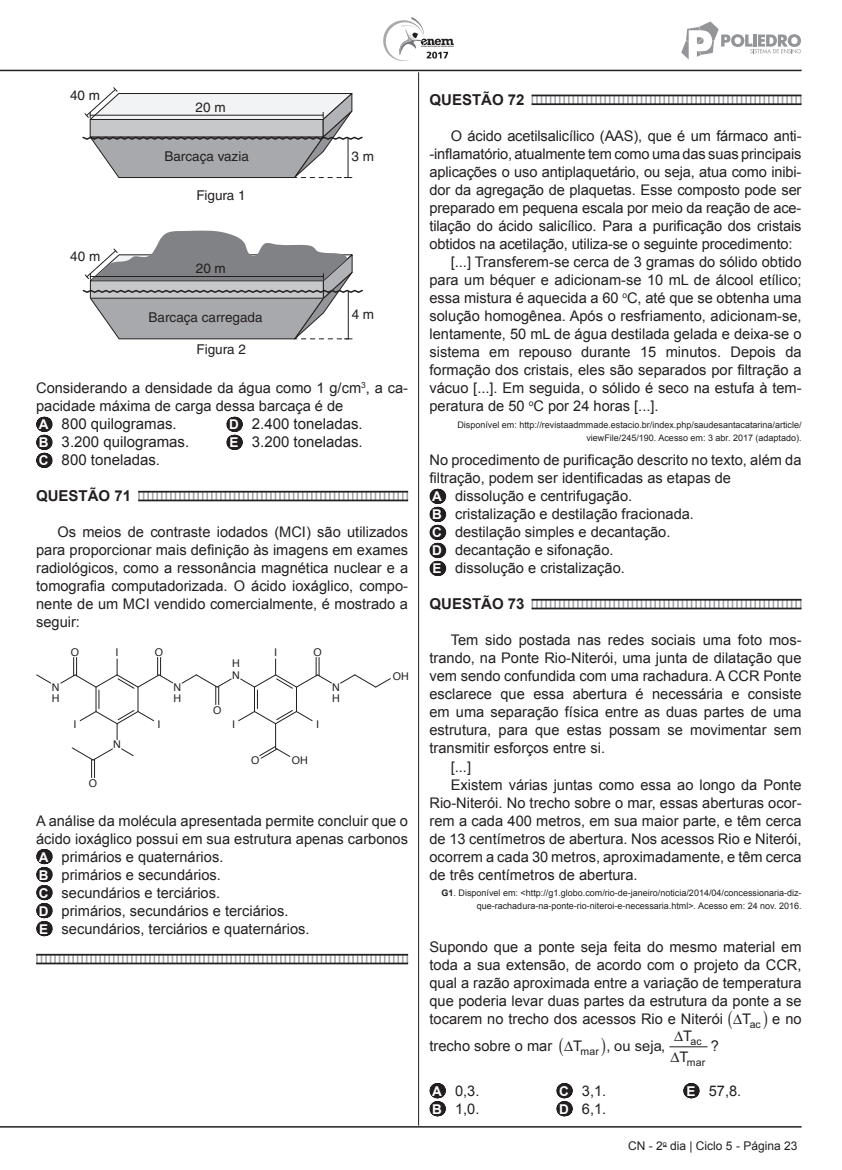
<style>
.page{position:relative;width:842px;height:1170px;background:#fff}
.page>*{position:absolute;margin:0;border:0;box-sizing:border-box;transform-origin:0 0}
.t1{font:15px/18px "Arial";color:#231f20}
.t2{font:700 15px "Arial";color:#231f20}
.t3{font:14.7px/18px "Arial";color:#231f20}
.t4{font:13.5px "Helvetica";color:#231f20}
.t5{font:12px "Arial";color:#231f20}
.t6{font:10.65px/10.8px "Helvetica";color:#231f20}
.t7{font:10.5px/20.7px "Arial";letter-spacing:.005em;color:#231f20;text-align:center}
.t8{font:9px/13.5px "Arial";color:#231f20;text-align:right}
.s1{font-weight:700;font-size:13.5px;color:#fff}
.s2{font-weight:700}
</style>
<div class="page">
<svg style="left:383px;top:17px;width:71px;height:44px"></svg>
<hr style="left:418px;top:72px;width:1px;height:1053px;background:#231f20">
<hr style="left:0;top:70px;width:801px;height:1px;background:#231f20">
<hr style="left:0;top:1125px;width:801px;height:2px;background:#231f20">
<svg style="left:681px;top:21px;width:120px;height:39px"></svg>
<svg style="left:82px;top:87px;width:281px;height:92px"></svg>
<svg style="left:82px;top:230px;width:281px;height:110px"></svg>
<svg style="left:44px;top:417px;width:1px;height:51px"></svg>
<svg style="left:234px;top:417px;width:1px;height:33px"></svg>
<svg style="left:138px;top:492px;width:270px;height:7px"></svg>
<svg style="left:44px;top:849px;width:1px;height:87px"></svg>
<svg style="left:36px;top:955px;width:372px;height:7px"></svg>
<hr style="left:138px;top:491px;width:270px;height:1px;background:#231f20">
<hr style="left:138px;top:499px;width:270px;height:2px;background:#231f20">
<svg style="left:36px;top:674px;width:16px;height:10px"></svg>
<svg style="left:340px;top:674px;width:51px;height:14px"></svg>
<svg style="left:121px;top:748px;width:13px;height:8px"></svg>
<svg style="left:71px;top:747px;width:42px;height:30px"></svg>
<svg style="left:60px;top:657px;width:114px;height:82px"></svg>
<svg style="left:238px;top:657px;width:94px;height:102px"></svg>
<svg style="left:181px;top:674px;width:51px;height:30px"></svg>
<hr style="left:36px;top:953px;width:372px;height:2px;background:#231f20">
<hr style="left:36px;top:962px;width:372px;height:2px;background:#231f20">
<svg style="left:531px;top:96px;width:270px;height:7px"></svg>
<svg style="left:437px;top:489px;width:2px;height:87px"></svg>
<svg style="left:531px;top:600px;width:270px;height:7px"></svg>
<hr style="left:531px;top:95px;width:270px;height:1px;background:#231f20">
<hr style="left:531px;top:103px;width:270px;height:2px;background:#231f20">
<hr style="left:531px;top:599px;width:270px;height:1px;background:#231f20">
<hr style="left:531px;top:607px;width:270px;height:2px;background:#231f20">
<hr style="left:669px;top:1046px;width:38px;height:1px;background:#231f20">
<svg style="left:437px;top:1083px;width:1px;height:33px"></svg>
<svg style="left:564px;top:1083px;width:1px;height:33px"></svg>
<svg style="left:691px;top:1083px;width:1px;height:15px"></svg>
<p class="t4" style="left:70px;top:87px;width:32px">40 m</p>
<p class="t4" style="left:70px;top:249px;width:32px">40 m</p>
<p class="t4" style="left:196px;top:100px;width:32px">20 m</p>
<p class="t4" style="left:164px;top:148px;width:86px">Barcaça vazia</p>
<p class="t4" style="left:196px;top:187px;width:51px">Figura 1</p>
<p class="t4" style="left:351px;top:148px;width:24px">3 m</p>
<p class="t4" style="left:196px;top:261px;width:32px">20 m</p>
<p class="t4" style="left:149px;top:309px;width:116px">Barcaça carregada</p>
<p class="t4" style="left:352px;top:306px;width:24px">4 m</p>
<p class="t4" style="left:197px;top:341px;width:51px">Figura 2</p>
<p class="t3" style="left:36px;top:379px;width:373px">Considerando a densidade da água como 1 g/cm<sup>3</sup>, a ca&shy;pacidade máxima de carga dessa barcaça é de</p>
<p class="t1" style="left:39px;top:415px;width:152px"><span class="s1">A</span> 800 quilogramas.<br><span class="s1">B</span> 3.200 quilogramas.<br><span class="s1">C</span> 800 toneladas.</p>
<p class="t1" style="left:229px;top:415px;width:135px"><span class="s1">D</span> 2.400 toneladas.<br><span class="s1">E</span> 3.200 toneladas.</p>
<p class="t2" style="left:36px;top:485px;width:97px">QUESTÃO 71</p>
<p class="t3" style="left:36px;top:523px;width:373px;text-align:justify;text-indent:21px">Os meios de contraste iodados (MCI) são utilizados para proporcionar mais definição às imagens em exames radiológicos, como a ressonância magnética nuclear e a tomografia computadorizada. O ácido ioxáglico, compo&shy;nente de um MCI vendido comercialmente, é mostrado a seguir:</p>
<p class="t6" style="left:71px;top:647px;width:10px">O</p>
<p class="t6" style="left:116px;top:647px;width:4px">I</p>
<p class="t6" style="left:155px;top:647px;width:10px">O</p>
<p class="t6" style="left:274px;top:647px;width:4px">I</p>
<p class="t6" style="left:313px;top:647px;width:10px">O</p>
<p class="t6" style="left:52px;top:682px;width:9px">N</p>
<p class="t6" style="left:52px;top:693px;width:9px">H</p>
<p class="t6" style="left:232px;top:657px;width:9px;line-height:12px">H<br>N</p>
<p class="t6" style="left:174px;top:682px;width:9px">N<br>H</p>
<p class="t6" style="left:332px;top:682px;width:9px">N<br>H</p>
<p class="t6" style="left:213px;top:704px;width:10px">O</p>
<p class="t6" style="left:73px;top:719px;width:4px">I</p>
<p class="t6" style="left:158px;top:719px;width:4px">I</p>
<p class="t6" style="left:232px;top:719px;width:4px">I</p>
<p class="t6" style="left:316px;top:719px;width:4px">I</p>
<p class="t6" style="left:89px;top:778px;width:10px">O</p>
<p class="t6" style="left:113px;top:739px;width:9px">N</p>
<p class="t6" style="left:251px;top:755px;width:10px">O</p>
<p class="t6" style="left:292px;top:755px;width:17px">OH</p>
<p class="t6" style="left:393px;top:671px;width:17px">OH</p>
<p class="t3" style="left:36px;top:811px;width:373px">A análise da molécula apresentada permite concluir que o ácido ioxáglico possui em sua estrutura apenas carbonos <span class="s1">A</span> primários e quaternários.<br><span class="s1">B</span> primários e secundários.<br><span class="s1">C</span> secundários e terciários.<br><span class="s1">D</span> primários, secundários e terciários.<br><span class="s1">E</span> secundários, terciários e quaternários.</p>
<p class="t2" style="left:429px;top:89px;width:97px">QUESTÃO 72</p>
<p class="t3" style="left:451px;top:127px;width:352px">O ácido acetilsalicílico (AAS), que é um fármaco anti-</p>
<p class="t3" style="left:429px;top:145px;width:373px">-inflamatório, atualmente tem como uma das suas principais</p>
<p class="t3" style="left:429px;top:163px;width:373px">aplicações o uso antiplaquetário, ou seja, atua como inibi-</p>
<p class="t3" style="left:429px;top:181px;width:373px">dor da agregação de plaquetas. Esse composto pode ser</p>
<p class="t3" style="left:429px;top:199px;width:373px">preparado em pequena escala por meio da reação de ace-</p>
<p class="t3" style="left:429px;top:217px;width:373px">tilação do ácido salicílico. Para a purificação dos cristais</p>
<p class="t3" style="left:429px;top:235px;width:365px">obtidos na acetilação, utiliza-se o seguinte procedimento:</p>
<p class="t3" style="left:451px;top:253px;width:352px">[...] Transferem-se cerca de 3 gramas do sólido obtido</p>
<p class="t3" style="left:429px;top:271px;width:374px">para um béquer e adicionam-se 10 mL de álcool etílico;</p>
<p class="t3" style="left:429px;top:289px;width:374px">essa mistura é aquecida a 60 <sup>o</sup>C, até que se obtenha uma</p>
<p class="t3" style="left:429px;top:307px;width:374px">solução homogênea. Após o resfriamento, adicionam-se,</p>
<p class="t3" style="left:429px;top:325px;width:374px">lentamente, 50 mL de água destilada gelada e deixa-se o</p>
<p class="t3" style="left:429px;top:343px;width:374px">sistema em repouso durante 15 minutos. Depois da</p>
<p class="t3" style="left:429px;top:361px;width:374px">formação dos cristais, eles são separados por filtração a</p>
<p class="t3" style="left:429px;top:379px;width:374px">vácuo [...]. Em seguida, o sólido é seco na estufa à tem-</p>
<p class="t3" style="left:429px;top:397px;width:231px">peratura de 50 <sup>o</sup>C por 24 horas [...].</p>
<p class="t8" style="left:457px;top:417px;width:346px">Disponível em: http://revistaadmmade.estacio.br/index.php/saudesantacatarina/article/ viewFile/245/190. Acesso em: 3 abr. 2017 (adaptado).</p>
<p class="t3" style="left:429px;top:451px;width:374px">No procedimento de purificação descrito no texto, além da filtração, podem ser identificadas as etapas de<br><span class="s1">A</span> dissolução e centrifugação.<br><span class="s1">B</span> cristalização e destilação fracionada.<br><span class="s1">C</span> destilação simples e decantação.<br><span class="s1">D</span> decantação e sifonação.<br><span class="s1">E</span> dissolução e cristalização.</p>
<p class="t2" style="left:429px;top:593px;width:97px">QUESTÃO 73</p>
<p class="t3" style="left:451px;top:631px;width:352px">Tem sido postada nas redes sociais uma foto mos-</p>
<p class="t3" style="left:429px;top:649px;width:374px">trando, na Ponte Rio-Niterói, uma junta de dilatação que</p>
<p class="t3" style="left:429px;top:667px;width:374px">vem sendo confundida com uma rachadura. A CCR Ponte</p>
<p class="t3" style="left:429px;top:685px;width:374px">esclarece que essa abertura é necessária e consiste</p>
<p class="t3" style="left:429px;top:703px;width:374px">em uma separação física entre as duas partes de uma</p>
<p class="t3" style="left:429px;top:721px;width:374px">estrutura, para que estas possam se movimentar sem</p>
<p class="t3" style="left:429px;top:739px;width:177px">transmitir esforços entre si.</p>
<p class="t3" style="left:451px;top:757px;width:22px">[...]</p>
<p class="t3" style="left:451px;top:775px;width:352px">Existem várias juntas como essa ao longo da Ponte</p>
<p class="t3" style="left:429px;top:793px;width:374px">Rio-Niterói. No trecho sobre o mar, essas aberturas ocor-</p>
<p class="t3" style="left:429px;top:811px;width:374px">rem a cada 400 metros, em sua maior parte, e têm cerca</p>
<p class="t3" style="left:429px;top:829px;width:374px">de 13 centímetros de abertura. Nos acessos Rio e Niterói,</p>
<p class="t3" style="left:429px;top:847px;width:374px">ocorrem a cada 30 metros, aproximadamente, e têm cerca</p>
<p class="t3" style="left:429px;top:865px;width:210px">de três centímetros de abertura.</p>
<p class="t8" style="left:442px;top:885px;width:361px"><span class="s2">G1</span>. Disponível em: &lt;http://g1.globo.com/rio-de-janeiro/noticia/2014/04/concessionaria-diz&shy;que-rachadura-na-ponte-rio-niteroi-e-necessaria.html&gt;. Acesso em: 24 nov. 2016.</p>
<p class="t3" style="left:429px;top:937px;width:374px;text-align:justify">Supondo que a ponte seja feita do mesmo material em toda a sua extensão, de acordo com o projeto da CCR, qual a razão aproximada entre a variação de temperatura que poderia levar duas partes da estrutura da ponte a se tocarem no trecho dos acessos Rio e Niterói ∆T<sub>ac</sub> e no</p>
<p class="t3" style="left:429px;top:1036px;width:154px">trecho sobre o mar ∆T</p>
<p class="t3" style="left:670px;top:1025px;width:23px;line-height:20.7px">∆T ∆T</p>
<p class="t7" style="left:580px;top:1040px;width:20px">mar</p>
<p class="t7" style="left:687px;top:1030px;width:20px">ac mar</p>
<p class="t3" style="left:711px;top:1036px;width:10px">?</p>
<p class="t3" style="left:606px;top:1036px;width:60px">, ou seja,</p>
<p class="t3" style="left:432px;top:1081px;width:49px"><span class="s1">A</span> 0,3.<br><span class="s1">B</span> 1,0.</p>
<p class="t3" style="left:559px;top:1081px;width:49px"><span class="s1">C</span> 3,1.<br><span class="s1">D</span> 6,1.</p>
<p class="t3" style="left:686px;top:1081px;width:56px"><span class="s1">E</span> 57,8.</p>
<p class="t5" style="left:628px;top:1136px;width:171px">CN - 2<sup>o</sup> dia | Ciclo 5 - Página 23</p>
</div>
